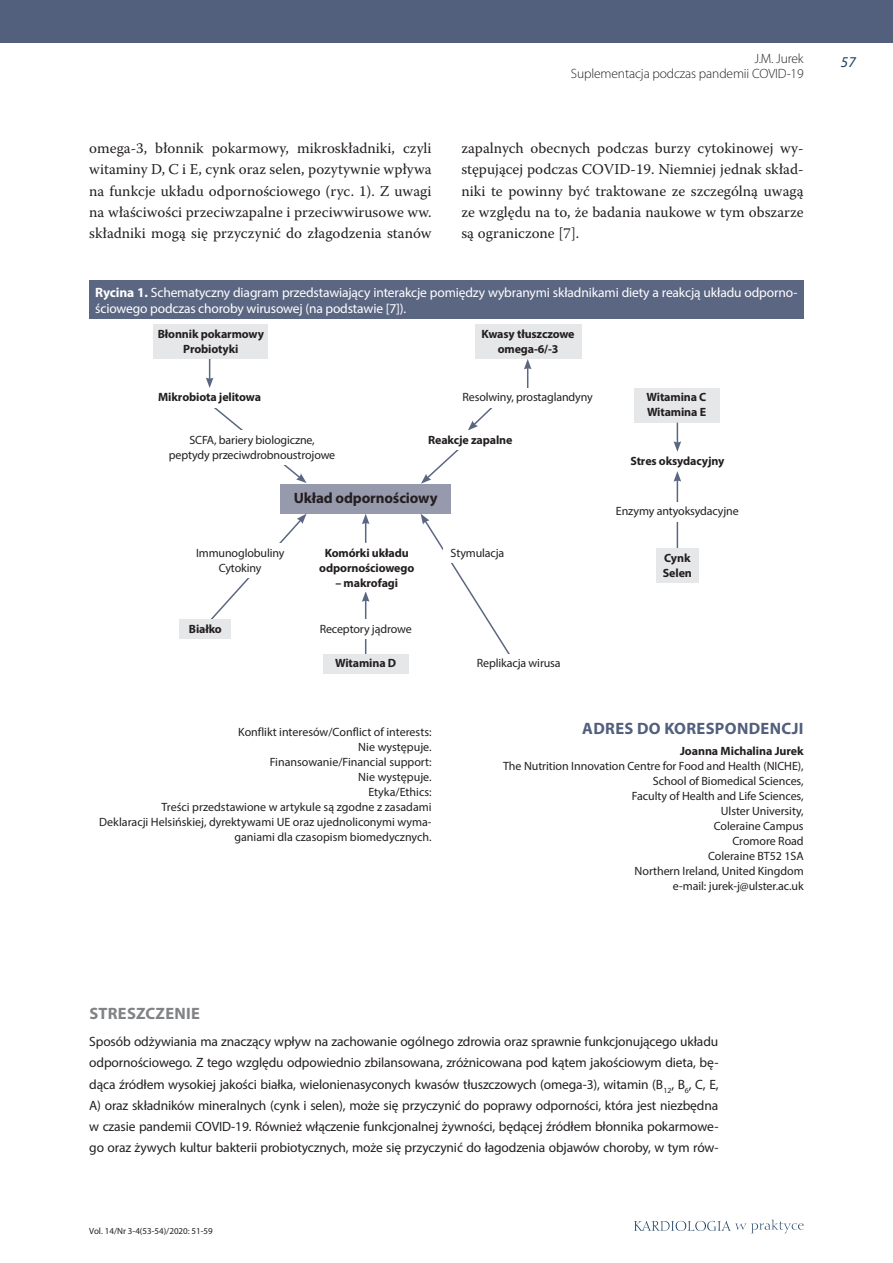
<style>
.page{position:relative;width:893px;height:1263px;background:#fff}
.page>*{position:absolute;margin:0;border:0;box-sizing:border-box;transform-origin:0 0}
.t1{font:700 16.5px "Myriad Pro";letter-spacing:.02em;color:#525f7d}
.t2{font:700 16.5px "Myriad Pro";letter-spacing:.015em;color:#808285}
.t3{font:15px/21.3px "Warnock Pro";color:#231f20;text-align:justify}
.t4{font:700 15px "Myriad Pro";letter-spacing:-.01em;color:#231f20}
.t5{font:italic 15px "Myriad Pro";color:#1b4064}
.t6{font:13.5px/21.3px "Myriad Pro";letter-spacing:-.01em;color:#231f20;text-align:justify}
.t7{font:13.5px/16.2px "Myriad Pro";letter-spacing:-.01em;color:#fff}
.t8{font:300 13.5px/15px "Myriad Pro";letter-spacing:-.01em;color:#231f20;text-align:right}
.t9{font:12px/15px "Myriad Pro";letter-spacing:-.005em;color:#231f20;text-align:right}
.t10{font:700 12px/15px "Myriad Pro";letter-spacing:-.01em;color:#231f20;text-align:center}
.t11{font:9px "Myriad Pro";color:#231f20}
.s1{font-weight:700}
</style>
<div class="page">
<svg style="left:634px;top:1220px;width:170px;height:13px"></svg>
<div style="left:0;top:0;width:893px;height:43px;background:#525f7d"></div>
<div style="left:89px;top:281px;width:715px;height:38px;background:#5a6682"></div>
<hr style="left:365px;top:599px;width:1px;height:69px;background:#5a6682">
<svg style="left:362px;top:592px;width:7px;height:10px"></svg>
<hr style="left:677px;top:479px;width:1px;height:70px;background:#5a6682">
<svg style="left:674px;top:471px;width:7px;height:11px"></svg>
<div style="left:475px;top:324px;width:106px;height:34px;background:#e6e7e9"></div>
<div style="left:634px;top:388px;width:85px;height:34px;background:#e6e7e9"></div>
<div style="left:656px;top:549px;width:43px;height:34px;background:#e6e7e9"></div>
<div style="left:281px;top:484px;width:170px;height:29px;background:#9799ac"></div>
<div style="left:607px;top:502px;width:140px;height:19px;background:#fff"></div>
<div style="left:315px;top:620px;width:102px;height:19px;background:#fff"></div>
<hr style="left:209px;top:337px;width:1px;height:43px;background:#5a6682">
<svg style="left:206px;top:377px;width:7px;height:11px"></svg>
<svg style="left:524px;top:359px;width:7px;height:29px"></svg>
<svg style="left:674px;top:423px;width:7px;height:29px"></svg>
<div style="left:153px;top:324px;width:115px;height:34px;background:#e6e7e9"></div>
<svg style="left:362px;top:514px;width:7px;height:29px"></svg>
<svg style="left:207px;top:514px;width:100px;height:106px"></svg>
<div style="left:180px;top:620px;width:51px;height:19px;background:#e6e7e9"></div>
<div style="left:189px;top:543px;width:102px;height:34px;background:#fff"></div>
<svg style="left:421px;top:514px;width:89px;height:140px"></svg>
<div style="left:323px;top:654px;width:85px;height:19px;background:#e6e7e9"></div>
<svg style="left:214px;top:408px;width:93px;height:75px"></svg>
<div style="left:146px;top:431px;width:212px;height:34px;background:#fff"></div>
<svg style="left:468px;top:408px;width:25px;height:22px"></svg>
<svg style="left:421px;top:450px;width:38px;height:34px"></svg>
<div style="left:443px;top:543px;width:69px;height:19px;background:#fff"></div>
<p class="t8" style="left:571px;top:51px;width:234px">J.M. Jurek<br>Suplementacja podczas pandemii COVID-19</p>
<p class="t3" style="left:89px;top:137px;width:344px">omega-3, błonnik pokarmowy, mikroskładniki, czyli witaminy D, C i E, cynk oraz selen, pozytywnie wpływa na funkcje układu odpornościowego (ryc. 1). Z uwagi na właściwości przeciwzapalne i przeciwwirusowe ww. składniki mogą się przyczynić do złagodzenia stanów</p>
<p class="t3" style="left:461px;top:137px;width:344px">zapalnych obecnych podczas burzy cytokinowej wy&shy;stępującej podczas COVID-19. Niemniej jednak skład&shy;niki te powinny być traktowane ze szczególną uwagą ze względu na to, że badania naukowe w tym obszarze są ograniczone [7].</p>
<p class="t7" style="left:95px;top:284px;width:704px"><span class="s1">Rycina 1.</span> Schematyczny diagram przedstawiający interakcje pomiędzy wybranymi składnikami diety a reakcją układu odporno&shy;ściowego podczas choroby wirusowej (na podstawie [7]).</p>
<p class="t10" style="left:482px;top:326px;width:94px">Kwasy tłuszczowe omega-6/-3</p>
<p class="t10" style="left:647px;top:389px;width:61px;text-align:left">Witamina C<br>Witamina E</p>
<p class="t10" style="left:158px;top:326px;width:108px">Błonnik pokarmowy<br>Probiotyki</p>
<p class="t10" style="left:158px;top:389px;width:104px">Mikrobiota jelitowa</p>
<p class="t9" style="left:463px;top:390px;width:132px">Resolwiny, prostaglandyny</p>
<p class="t9" style="left:169px;top:432px;width:168px;text-align:center">SCFA, bariery biologiczne, peptydy przeciwdrobnoustrojowe</p>
<p class="t10" style="left:428px;top:432px;width:86px">Reakcje zapalne</p>
<p class="t4" style="left:294px;top:489px;width:145px">Układ odpornościowy</p>
<p class="t9" style="left:196px;top:545px;width:90px;text-align:center">Immunoglobuliny<br>Cytokiny</p>
<p class="t10" style="left:189px;top:621px;width:34px">Białko</p>
<p class="t10" style="left:319px;top:545px;width:97px">Komórki układu odpornościowego</p>
<p class="t10" style="left:335px;top:575px;width:64px">– makrofagi</p>
<p class="t9" style="left:320px;top:621px;width:93px">Receptory jądrowe</p>
<p class="t9" style="left:451px;top:545px;width:55px">Stymulacja</p>
<p class="t10" style="left:335px;top:655px;width:61px">Witamina D</p>
<p class="t9" style="left:477px;top:655px;width:85px">Replikacja wirusa</p>
<p class="t10" style="left:630px;top:453px;width:95px">Stres oksydacyjny</p>
<p class="t9" style="left:616px;top:503px;width:124px">Enzymy antyoksydacyjne</p>
<p class="t10" style="left:663px;top:550px;width:31px;text-align:left">Cynk<br>Selen</p>
<p class="t9" style="left:99px;top:724px;width:334px">Konflikt interesów/Conflict of interests:<br>Nie występuje.<br>Finansowanie/Financial support:<br>Nie występuje.<br>Etyka/Ethics:<br>Treści przedstawione w artykule są zgodne z zasadami<br>Deklaracji Helsińskiej, dyrektywami UE oraz ujednoliconymi wyma&shy;ganiami dla czasopism biomedycznych.</p>
<h1 class="t1" style="left:582px;top:717px;width:125px">Adres DO KORESPONDENCJI</h1>
<p class="t10" style="left:680px;top:743px;width:125px">Joanna Michalina Jurek</p>
<p class="t9" style="left:503px;top:758px;width:302px">The Nutrition Innovation Centre for Food and Health (NICHE),<br>School of Biomedical Sciences,<br>Faculty of Health and Life Sciences,<br>Ulster University,<br>Coleraine Campus<br>Cromore Road<br>Coleraine BT52 1SA<br>Northern Ireland, United Kingdom<br>e-mail: jurek-j@ulster.ac.uk</p>
<p class="t5" style="left:841px;top:53px;width:16px">57</p>
<h1 class="t2" style="left:89px;top:1002px;width:112px">Streszczenie</h1>
<p class="t6" style="left:89px;top:1031px;width:631px">Sposób odżywiania ma znaczący wpływ na zachowanie ogólnego zdrowia oraz sprawnie funkcjonującego układu odpornościowego. Z tego względu odpowiednio zbilansowana, zróżnicowana pod kątem jakościowym dieta, bę&shy;dąca źródłem wysokiej jakości białka, wielonienasyconych kwasów tłuszczowych (omega-3), witamin (B<sub>12</sub>, B<sub>6</sub>, C, E, A) oraz składników mineralnych (cynk i selen), może się przyczynić do poprawy odporności, która jest niezbędna w czasie pandemii COVID-19. Również włączenie funkcjonalnej żywności, będącej źródłem błonnika pokarmowe&shy;go oraz żywych kultur bakterii probiotycznych, może się przyczynić do łagodzenia objawów choroby, w tym rów-</p>
<p class="t11" style="left:89px;top:1225px;width:125px">Vol. 14/Nr 3-4(53-54)/2020: 51-59</p>
</div>
